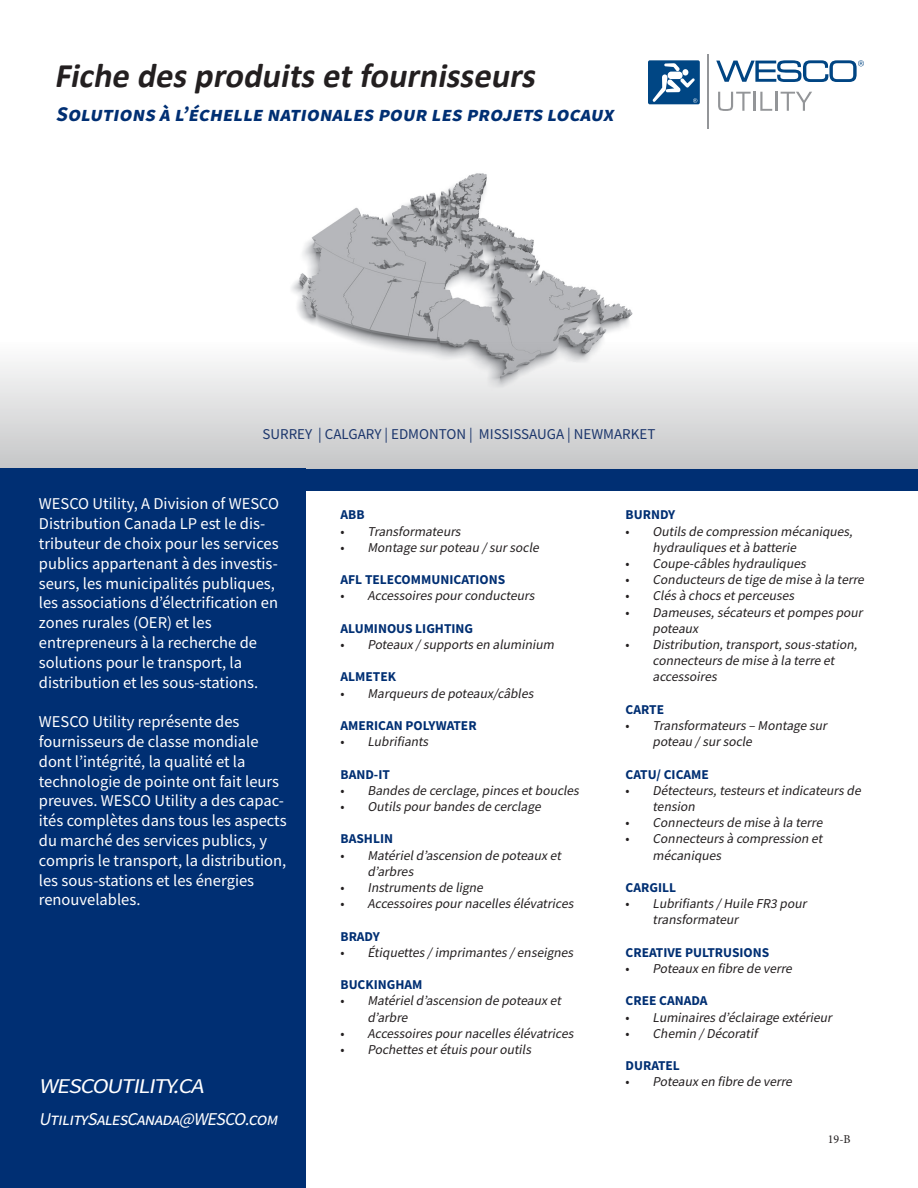
<style>
.page{position:relative;width:918px;height:1188px;background:#fff}
.page>*{position:absolute;margin:0;border:0;box-sizing:border-box;transform-origin:0 0}
.t1{font:italic 700 34.5px "Calibri";color:#231f20}
.t2{font:italic 700 21px "Source Sans Pro";color:#002f73}
.t3{font:italic 21px "Source Sans Pro";color:#fff;scale:1.15 1}
.t4{font:italic 18px "Source Sans Pro";color:#fff}
.t5{font:16.5px/19.8px "Source Sans Pro";color:#fff}
.t6{font:15px "Source Sans Pro";color:#1c366c}
.t7{font:italic 13.5px/16.2px "Source Sans Pro";color:#231f20}
.t8{font:700 13.5px "Source Sans Pro";color:#002f73}
.t9{font:12px "Minion Pro";color:#231f20}
.s1{font-style:normal}
</style>
<div class="page">
<img style="left:291px;top:173px;width:342px;height:168px">
<svg style="left:0;top:341px;width:918px;height:128px"></svg>
<div style="left:0;top:469px;width:918px;height:21px;background:#002f73"></div>
<div style="left:648px;top:60px;width:52px;height:44px;background:#004684;border-radius:2px"></div>
<svg style="left:653px;top:63px;width:44px;height:40px"></svg>
<svg style="left:716px;top:60px;width:148px;height:22px"></svg>
<hr style="left:708px;top:54px;width:1px;height:74px;background:#939598">
<svg style="left:718px;top:92px;width:54px;height:19px"></svg>
<hr style="left:775px;top:92px;width:3px;height:19px;background:#939598">
<svg style="left:781px;top:92px;width:31px;height:19px"></svg>
<div style="left:0;top:469px;width:305px;height:719px;background:#002f73"></div>
<p class="t1" style="left:54px;top:54px;width:490px">Fiche desproduitsetfournisseurs</p>
<p class="t2" style="left:55px;top:100px;width:565px">Solutions à l’échelle nationales pour les projets locaux</p>
<p class="t6" style="left:263px;top:425px;width:394px">SURREY | CALGARY | EDMONTON | MISSISSAUGA | NEWMARKET</p>
<p class="t5" style="left:39px;top:494px;width:242px">WESCO Utility, A Division of WESCO Distribution Canada LP est le dis&shy;tributeur de choix pour les services publics appartenant à des investis&shy;seurs, les municipalités publiques, les associations d’électrification en zones rurales (OER) et les entrepreneurs à la recherche de solutions pour le transport, la distribution et les sous-stations.</p>
<p class="t5" style="left:39px;top:712px;width:249px">WESCO Utility représente des fournisseurs de classe mondiale dont l’intégrité, la qualité et la technologie de pointe ont fait leurs preuves. WESCO Utility a des capac&shy;ités complètes dans tous les aspects du marché des services publics, y compris le transport, la distribution, les sous-stations et les énergies renouvelables.</p>
<p class="t3" style="left:39px;top:1073px;width:149px">WESCOUTILITY.CA</p>
<p class="t4" style="left:39px;top:1107px;width:244px">UtilitySalesCanada@WESCO.com</p>
<p class="t8" style="left:340px;top:506px;width:26px">ABB</p>
<p class="t7" style="left:340px;top:523px;width:125px"><span class="s1">•</span> Transformateurs</p>
<p class="t7" style="left:340px;top:539px;width:203px"><span class="s1">•</span> Montage surpoteau /sursocle</p>
<p class="t8" style="left:340px;top:570px;width:166px">AFL TELECOMMUNICATIONS</p>
<p class="t7" style="left:340px;top:588px;width:199px"><span class="s1">•</span> Accessoires pourconducteurs</p>
<p class="t8" style="left:340px;top:619px;width:134px">ALUMINOUS LIGHTING</p>
<p class="t7" style="left:340px;top:636px;width:218px"><span class="s1">•</span> Poteaux /supports en aluminium</p>
<p class="t8" style="left:340px;top:668px;width:57px">ALMETEK</p>
<p class="t7" style="left:340px;top:685px;width:197px"><span class="s1">•</span> Marqueurs de poteaux/câbles</p>
<p class="t8" style="left:340px;top:716px;width:138px">AMERICAN POLYWATER</p>
<p class="t7" style="left:340px;top:733px;width:92px"><span class="s1">•</span> Lubrifiants</p>
<p class="t8" style="left:340px;top:765px;width:51px">BAND-IT</p>
<p class="t7" style="left:340px;top:782px;width:243px"><span class="s1">•</span> Bandes de cerclage,pinces etboucles</p>
<p class="t7" style="left:340px;top:798px;width:205px"><span class="s1">•</span> Outils pourbandes de cerclage</p>
<p class="t8" style="left:340px;top:830px;width:54px">BASHLIN</p>
<p class="t7" style="left:368px;top:847px;width:198px;text-indent:-27px"><span class="s1">•</span> Matérield’ascension de poteaux et d’arbres</p>
<p class="t7" style="left:340px;top:879px;width:147px"><span class="s1">•</span> Instruments de ligne</p>
<p class="t7" style="left:340px;top:895px;width:237px"><span class="s1">•</span> Accessoires pournacelles élévatrices</p>
<p class="t8" style="left:340px;top:927px;width:41px">BRADY</p>
<p class="t7" style="left:340px;top:944px;width:237px"><span class="s1">•</span> Étiquettes /imprimantes /enseignes</p>
<p class="t8" style="left:340px;top:975px;width:84px">BUCKINGHAM</p>
<p class="t7" style="left:368px;top:993px;width:198px;text-indent:-27px"><span class="s1">•</span> Matérield’ascension de poteaux et d’arbre</p>
<p class="t7" style="left:340px;top:1025px;width:237px"><span class="s1">•</span> Accessoires pournacelles élévatrices</p>
<p class="t7" style="left:340px;top:1041px;width:195px"><span class="s1">•</span> Pochettes etétuis pouroutils</p>
<p class="t8" style="left:626px;top:506px;width:51px">BURNDY</p>
<p class="t7" style="left:653px;top:523px;width:205px;text-indent:-27px"><span class="s1">•</span> Outils de compression mécaniques, hydrauliques età batterie</p>
<p class="t7" style="left:626px;top:555px;width:185px"><span class="s1">•</span> Coupe-câbles hydrauliques</p>
<p class="t7" style="left:626px;top:571px;width:243px"><span class="s1">•</span> Conducteurs de tige de mise à la terre</p>
<p class="t7" style="left:626px;top:588px;width:173px"><span class="s1">•</span> Clés à chocs etperceuses</p>
<p class="t7" style="left:653px;top:604px;width:215px;text-indent:-27px"><span class="s1">•</span> Dameuses,sécateurs etpompes pour poteaux</p>
<p class="t7" style="left:653px;top:636px;width:209px;text-indent:-27px"><span class="s1">•</span> Distribution,transport,sous-station, connecteurs de mise à la terre et accessoires</p>
<p class="t8" style="left:626px;top:700px;width:40px">CARTE</p>
<p class="t7" style="left:653px;top:717px;width:179px;text-indent:-27px"><span class="s1">•</span> Transformateurs – Montage sur poteau /sursocle</p>
<p class="t8" style="left:626px;top:765px;width:85px">CATU/ CICAME</p>
<p class="t7" style="left:653px;top:782px;width:213px;text-indent:-27px"><span class="s1">•</span> Détecteurs,testeurs etindicateurs de tension</p>
<p class="t7" style="left:626px;top:814px;width:201px"><span class="s1">•</span> Connecteurs de mise à la terre</p>
<p class="t7" style="left:653px;top:831px;width:174px;text-indent:-27px"><span class="s1">•</span> Connecteurs à compression et mécaniques</p>
<p class="t8" style="left:626px;top:878px;width:52px">CARGILL</p>
<p class="t7" style="left:626px;top:895px;width:185px"><span class="s1">•</span> Lubrifiants /Huile FR3 pour</p>
<p class="t7" style="left:653px;top:912px;width:90px">transformateur</p>
<p class="t8" style="left:626px;top:943px;width:145px">CREATIVE PULTRUSIONS</p>
<p class="t7" style="left:626px;top:960px;width:171px"><span class="s1">•</span> Poteaux en fibre de verre</p>
<p class="t8" style="left:626px;top:992px;width:84px">CREE CANADA</p>
<p class="t7" style="left:626px;top:1009px;width:211px"><span class="s1">•</span> Luminaires d’éclairage extérieur</p>
<p class="t7" style="left:626px;top:1025px;width:136px"><span class="s1">•</span> Chemin /Décoratif</p>
<p class="t8" style="left:626px;top:1056px;width:56px">DURATEL</p>
<p class="t7" style="left:626px;top:1074px;width:171px"><span class="s1">•</span> Poteaux en fibre de verre</p>
<p class="t9" style="left:828px;top:1131px;width:24px">19-B</p>
</div>
